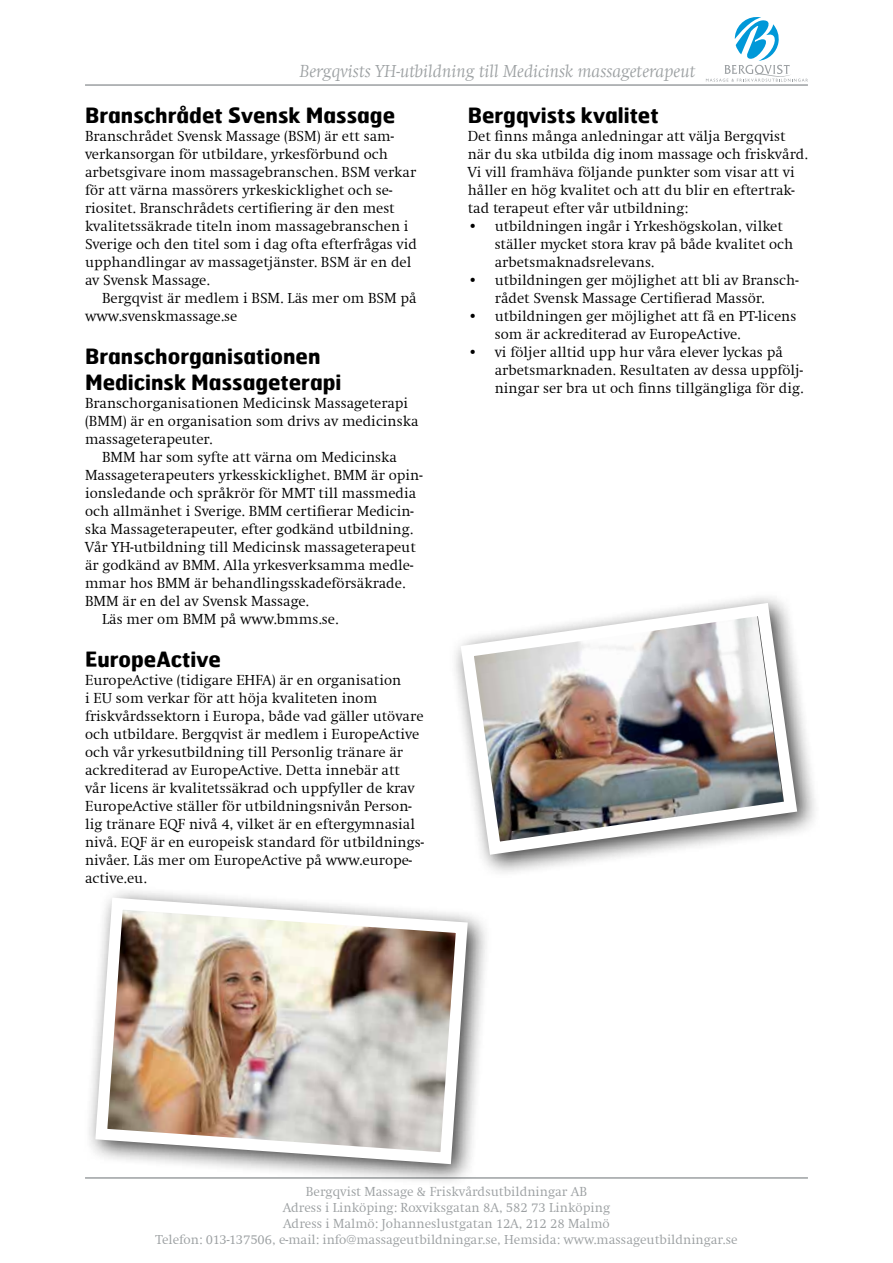
<style>
.page{position:relative;width:893px;height:1263px;background:#fff}
.page>*{position:absolute;margin:0;border:0;box-sizing:border-box;transform-origin:0 0}
.t1{font:700 21px/25.2px "Hermes";color:#000}
.t2{font:italic 300 18px "Swift";color:#9ca0a2}
.t3{font:300 15px/18px "Swift";color:#000}
.t4{font:300 13.5px/16.2px "Swift";color:#9ca0a2;text-align:center}
</style>
<div class="page">
<hr style="left:85px;top:84px;width:723px;height:2px;background:#9ca0a2">
<svg style="left:706px;top:17px;width:102px;height:65px"></svg>
<hr style="left:85px;top:1177px;width:723px;height:2px;background:#9ca0a2">
<div style="left:83px;top:885px;width:409px;height:303px;background:#000;opacity:.75"></div>
<img style="left:89px;top:892px;width:385px;height:278px">
<div style="left:449px;top:591px;width:372px;height:287px;background:#000;opacity:.75"></div>
<img style="left:454px;top:596px;width:350px;height:265px">
<p class="t2" style="left:300px;top:62px;width:397px">Bergqvists YH-utbildning till Medicinsk massageterapeut</p>
<h1 class="t1" style="left:85px;top:102px;width:312px">Branschrådet Svensk Massage</h1>
<p class="t3" style="left:85px;top:127px;width:333px">Branschrådet Svensk Massage (BSM) är ett sam&shy;verkansorgan för utbildare, yrkesförbund och arbetsgivare inom massagebranschen. BSM verkar för att värna massörers yrkeskicklighet och se&shy;riositet. Branschrådets certifiering är den mest kvalitetssäkrade titeln inom massagebranschen i Sverige och den titel som i dag ofta efterfrågas vid upphandlingar av massagetjänster. BSM är en del av Svensk Massage.</p>
<p class="t3" style="left:85px;top:289px;width:333px;text-indent:17px">Bergqvist är medlem i BSM. Läs mer om BSM på www.svenskmassage.se</p>
<h1 class="t1" style="left:85px;top:343px;width:258px">Branschorganisationen<br>Medicinsk Massageterapi</h1>
<p class="t3" style="left:85px;top:394px;width:335px">Branschorganisationen Medicinsk Massageterapi (BMM) är en organisation som drivs av medicinska massageterapeuter.</p>
<p class="t3" style="left:102px;top:448px;width:297px">BMM har som syfte att värna om Medicinska</p>
<p class="t3" style="left:85px;top:466px;width:339px">Massageterapeuters yrkesskicklighet. BMM är opin-</p>
<p class="t3" style="left:85px;top:484px;width:333px">ionsledande och språkrör för MMT till massmedia</p>
<p class="t3" style="left:85px;top:502px;width:330px">och allmänhet i Sverige. BMM certifierar Medicin-</p>
<p class="t3" style="left:85px;top:520px;width:330px">ska Massageterapeuter, efter godkänd utbildning.</p>
<p class="t3" style="left:85px;top:538px;width:332px">Vår YH-utbildning till Medicinsk massageterapeut</p>
<p class="t3" style="left:85px;top:556px;width:330px">är godkänd av BMM. Alla yrkesverksamma medle-</p>
<p class="t3" style="left:85px;top:574px;width:322px">mmar hos BMM är behandlingsskadeförsäkrade.</p>
<p class="t3" style="left:85px;top:592px;width:226px">BMM är en del av Svensk Massage.</p>
<p class="t3" style="left:102px;top:610px;width:238px">Läs mer om BMM på www.bmms.se.</p>
<h1 class="t1" style="left:85px;top:646px;width:137px">EuropeActive</h1>
<p class="t3" style="left:85px;top:671px;width:340px">EuropeActive (tidigare EHFA) är en organisation<br>i EU som verkar för att höja kvaliteten inom friskvårdssektorn i Europa, både vad gäller utövare och utbildare. Bergqvist är medlem i EuropeActive och vår yrkesutbildning till Personlig tränare är ackrediterad av EuropeActive. Detta innebär att vår licens är kvalitetssäkrad och uppfyller de krav EuropeActive ställer för utbildningsnivån Person&shy;lig tränare EQF nivå 4, vilket är en eftergymnasial nivå. EQF är en europeisk standard för utbildnings&shy;nivåer. Läs mer om EuropeActive på www.europe&shy;active.eu.</p>
<h1 class="t1" style="left:468px;top:102px;width:192px">Bergqvists kvalitet</h1>
<p class="t3" style="left:468px;top:127px;width:342px">Det finns många anledningar att välja Bergqvist när du ska utbilda dig inom massage och friskvård.<br>Vi vill framhäva följande punkter som visar att vi håller en hög kvalitet och att du blir en eftertrak&shy;tad terapeut efter vår utbildning:</p>
<p class="t3" style="left:495px;top:217px;width:300px;text-indent:-27px">• utbildningen ingår i Yrkeshögskolan, vilket ställer mycket stora krav på både kvalitet och arbetsmaknadsrelevans.</p>
<p class="t3" style="left:468px;top:271px;width:332px;text-align:center">• utbildningen ger möjlighet att bli av Bransch&shy;rådet Svensk Massage Certifierad Massör.</p>
<p class="t3" style="left:495px;top:307px;width:303px;text-indent:-27px">• utbildningen ger möjlighet att få en PT-licens som är ackrediterad av EuropeActive.</p>
<p class="t3" style="left:495px;top:343px;width:310px;text-indent:-27px">• vi följer alltid upp hur våra elever lyckas på arbetsmarknaden. Resultaten av dessa uppfölj&shy;ningar ser bra ut och finns tillgängliga för dig.</p>
<p class="t4" style="left:155px;top:1183px;width:583px">Bergqvist Massage &amp; Friskvårdsutbildningar AB<br>Adress i Linköping: Roxviksgatan 8A, 582 73 Linköping<br>Adress i Malmö: Johanneslustgatan 12A, 212 28 Malmö<br>Telefon: 013-137506, e-mail: info@massageutbildningar.se, Hemsida: www.massageutbildningar.se</p>
</div>
